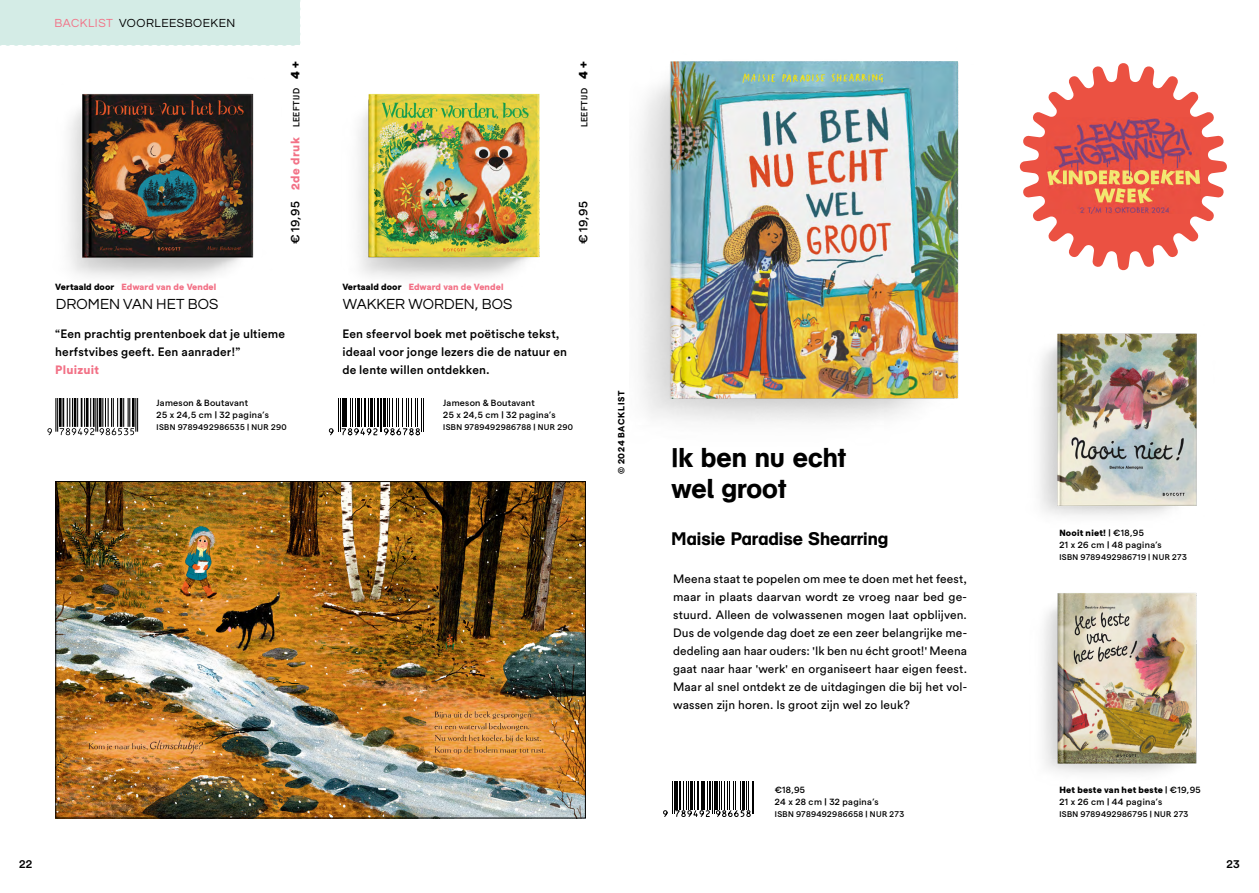
<style>
.page{position:relative;width:1259px;height:893px;background:#fff}
.page>*{position:absolute;margin:0;border:0;box-sizing:border-box;transform-origin:0 0}
.t1{font:500 27px/31.5px "AG Schoolbook";color:#000}
.t2{font:500 18px "AG Schoolbook";color:#000}
.t3{font:15px "Questrial";letter-spacing:.005em;color:#000}
.t4{font:12px/18px "Circular Std";letter-spacing:.01em;color:#000;text-align:justify}
.t5{font:500 12px/18px "Circular Std";letter-spacing:.01em;color:#000}
.t6{font:12px "Questrial";letter-spacing:.04em;color:#000}
.t7{font:900 12px "Circular Std";letter-spacing:.02em;color:#f27186}
.t8{font:500 12px "Matter SQ";letter-spacing:.035em;color:#000}
.t9{font:500 9px/12px "Matter SQ";letter-spacing:.035em;color:#000}
.t10{font:800 9px "Matter SQ";letter-spacing:.01em;color:#f27186}
.t11{font:700 9px "Matter SQ";letter-spacing:.065em;color:#000}
.t12{font:500 8.25px "Matter SQ";letter-spacing:.04em;color:#000}
.s1{color:#f27186}
.s2{font-weight:800;font-size:12px}
.s3{color:#000}
.s4{font-family:"Matter SQ";font-weight:700;font-size:23.85px}
.s5{font-weight:800}
</style>
<div class="page">
<div style="left:0;top:0;width:301px;height:46px;background:#d4ece6"></div>
<img style="left:42px;top:39px;width:239px;height:239px">
<hr style="left:421px;top:398px;width:1px;height:34px;background:#000">
<hr style="left:423px;top:398px;width:1px;height:34px;background:#000">
<svg style="left:328px;top:398px;width:92px;height:38px"></svg>
<hr style="left:56px;top:398px;width:1px;height:34px;background:#000">
<hr style="left:57px;top:398px;width:1px;height:34px;background:#000">
<hr style="left:95px;top:398px;width:1px;height:34px;background:#000">
<hr style="left:97px;top:398px;width:1px;height:34px;background:#000">
<hr style="left:135px;top:398px;width:1px;height:34px;background:#000">
<hr style="left:137px;top:398px;width:1px;height:34px;background:#000">
<hr style="left:59px;top:398px;width:3px;height:29px;background:#000">
<hr style="left:99px;top:398px;width:3px;height:29px;background:#000">
<hr style="left:132px;top:398px;width:3px;height:29px;background:#000">
<hr style="left:93px;top:398px;width:2px;height:29px;background:#000">
<svg style="left:47px;top:428px;width:5px;height:7px"></svg>
<svg style="left:60px;top:398px;width:34px;height:37px"></svg>
<svg style="left:100px;top:398px;width:34px;height:37px"></svg>
<img style="left:358px;top:93px;width:182px;height:185px">
<img style="left:1040px;top:333px;width:157px;height:183px">
<img style="left:1043px;top:593px;width:154px;height:180px">
<img style="left:639px;top:61px;width:422px;height:419px">
<svg style="left:1018px;top:62px;width:209px;height:210px"></svg>
<img style="left:1046px;top:117px;width:154px;height:97px">
<svg style="left:752px;top:781px;width:1px;height:33px"></svg>
<hr style="left:751px;top:781px;width:1px;height:33px;background:#000">
<hr style="left:753px;top:781px;width:1px;height:33px;background:#000">
<svg style="left:663px;top:781px;width:88px;height:36px"></svg>
<img style="left:58px;top:483px;width:525px;height:333px">
<p class="t6" style="left:54px;top:15px;width:182px"><span class="s1">BACKLIST</span> VOORLEESBOEKEN</p>
<p class="t9" style="left:289px;top:127px;width:68px;rotate:-90deg">LEEFTIJD <span class="s2">4 +</span></p>
<p class="t7" style="left:287px;top:190px;width:55px;rotate:-90deg">2de druk</p>
<p class="t9" style="left:577px;top:127px;width:68px;rotate:-90deg">LEEFTIJD <span class="s2">4 +</span></p>
<p class="t8" style="left:286px;top:244px;width:44px;rotate:-90deg">€ 19,95</p>
<p class="t8" style="left:574px;top:244px;width:44px;rotate:-90deg">€ 19,95</p>
<p class="t10" style="left:55px;top:280px;width:163px"><span class="s3">Vertaald door</span> Edward van de Vendel</p>
<p class="t10" style="left:342px;top:280px;width:163px"><span class="s3">Vertaald door</span> Edward van de Vendel</p>
<p class="t3" style="left:56px;top:293px;width:164px">DROMEN VAN HET BOS</p>
<p class="t3" style="left:343px;top:293px;width:171px">WAKKER WORDEN, BOS</p>
<p class="t5" style="left:55px;top:324px;width:231px">“Een prachtig prentenboek dat je ultieme herfstvibes geeft. Een aanrader!”</p>
<p class="t7" style="left:55px;top:362px;width:45px">Pluizuit</p>
<p class="t9" style="left:157px;top:396px;width:114px">Jameson &amp; Boutavant<br>25 x 24,5 cm | 32 pagina’s</p>
<p class="t12" style="left:157px;top:421px;width:132px">ISBN 9789492986535 | NUR 290</p>
<p class="t5" style="left:342px;top:324px;width:226px">Een sfeervol boek met poëtische tekst, ideaal voor jonge lezers die de natuur en de lente willen ontdekken.</p>
<p class="t9" style="left:443px;top:396px;width:114px">Jameson &amp; Boutavant<br>25 x 24,5 cm | 32 pagina’s</p>
<p class="t12" style="left:443px;top:421px;width:131px">ISBN 9789492986788 | NUR 290</p>
<p class="t11" style="left:615px;top:474px;width:85px;rotate:-90deg">© 2024 BACKLIST</p>
<h1 class="t1" style="left:671px;top:441px;width:176px"><span class="s4">|</span>k ben nu echt wel groot</h1>
<h2 class="t2" style="left:671px;top:528px;width:218px">Maisie Paradise Shearring</h2>
<p class="t4" style="left:673px;top:569px;width:295px">Meena staat te popelen om mee te doen met het feest, maar in plaats daarvan wordt ze vroeg naar bed ge&shy;stuurd. Alleen de volwassenen mogen laat opblijven.<br>Dus de volgende dag doet ze een zeer belangrijke me&shy;dedeling aan haar ouders: 'Ik ben nu écht groot!' Meena gaat naar haar 'werk' en organiseert haar eigen feest.<br>Maar al snel ontdekt ze de uitdagingen die bij het vol&shy;wassen zijn horen. Is groot zijn wel zo leuk?</p>
<p class="t9" style="left:775px;top:783px;width:105px">€18,95<br>24 x 28 cm | 32 pagina’s</p>
<p class="t12" style="left:775px;top:808px;width:131px">ISBN 9789492986658 | NUR 273</p>
<p class="t9" style="left:1059px;top:526px;width:104px"><span class="s5">Nooit niet!</span> | €18,95<br>21 x 26 cm | 48 pagina’s</p>
<p class="t12" style="left:1059px;top:551px;width:129px">ISBN 9789492986719 | NUR 273</p>
<p class="t9" style="left:1059px;top:783px;width:143px"><span class="s5">Het beste van het beste</span> | €19,95<br>21 x 26 cm | 44 pagina’s</p>
<p class="t12" style="left:1059px;top:808px;width:131px">ISBN 9789492986795 | NUR 273</p>
<p class="t5" style="left:19px;top:854px;width:15px">22</p>
<p class="t5" style="left:1226px;top:854px;width:15px">23</p>
</div>
